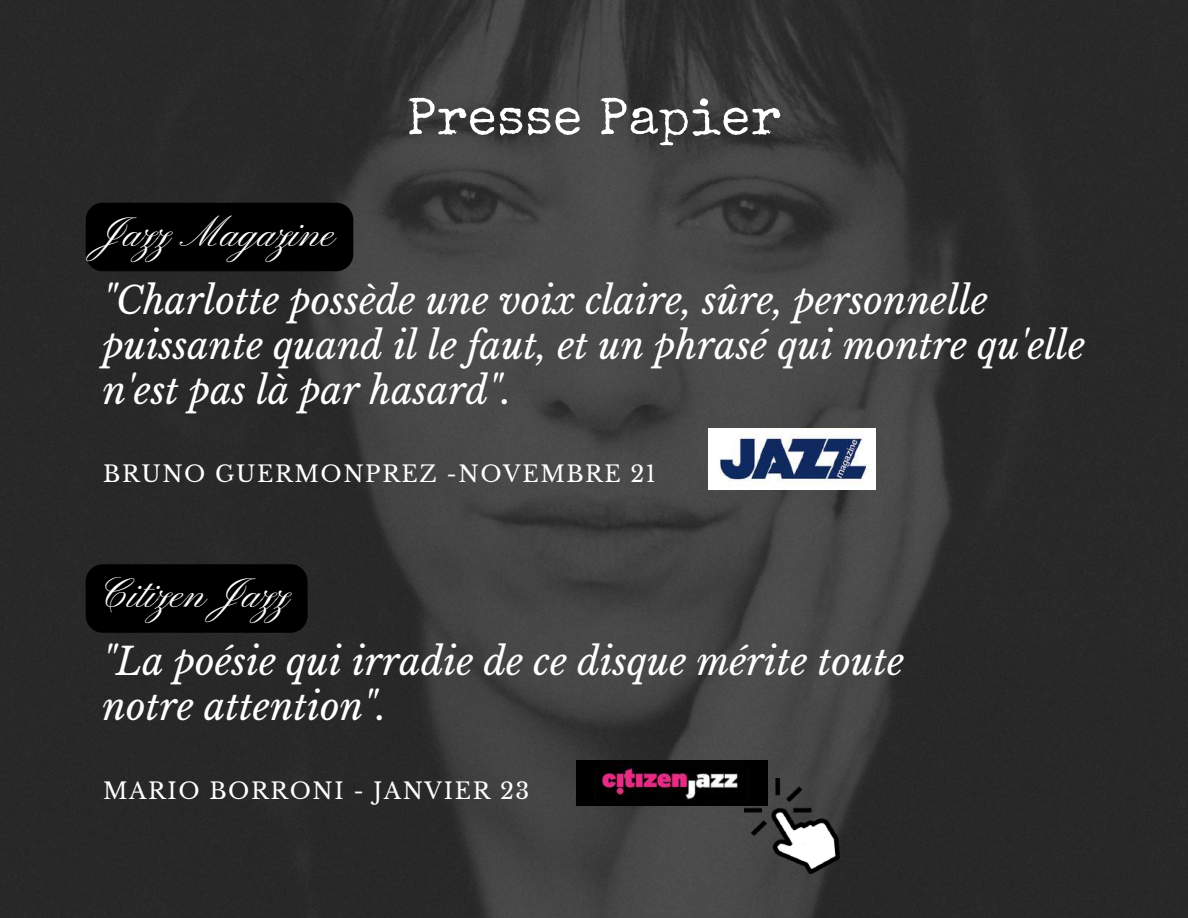
<style>
.page{position:relative;width:1188px;height:918px;background:#fff}
.page>*{position:absolute;margin:0;border:0;box-sizing:border-box;transform-origin:0 0}
.t1{font:52.5px "Special Elite";letter-spacing:.015em;color:#fff}
.t2{font:42px "Pinyon Script";color:#fff}
.t3{font:italic 37.5px/45px "Libre Baskerville";color:#fff}
.t4{font:22.5px "Libre Baskerville";letter-spacing:.07em;color:#fff}
</style>
<div class="page">
<img style="left:0;top:0;width:1188px;height:918px">
<img style="left:708px;top:429px;width:168px;height:60px">
<img style="left:576px;top:760px;width:191px;height:45px">
<div style="left:86px;top:564px;width:222px;height:69px;background:#000;border-radius:17px"></div>
<img style="left:744px;top:778px;width:96px;height:96px">
<div style="left:86px;top:203px;width:267px;height:68px;background:#000;border-radius:17px"></div>
<p class="t2" style="left:103px;top:210px;width:235px">Jazz Magazine</p>
<h1 class="t1" style="left:407px;top:97px;width:376px">Presse Papier</h1>
<p class="t3" style="left:103px;top:278px;width:984px">"Charlotte possède une voix claire, sûre, personnelle puissante quand il le faut, et un phrasé qui montre qu'elle n'est pas là par hasard".</p>
<p class="t4" style="left:103px;top:460px;width:554px">BRUNO GUERMONPREZ -NOVEMBRE 21</p>
<p class="t2" style="left:103px;top:571px;width:190px">Citizen Jazz</p>
<p class="t3" style="left:103px;top:640px;width:803px">"La poésie qui irradie de ce disque mérite toute notre attention".</p>
<p class="t4" style="left:103px;top:777px;width:428px">MARIO BORRONI - JANVIER 23</p>
</div>
